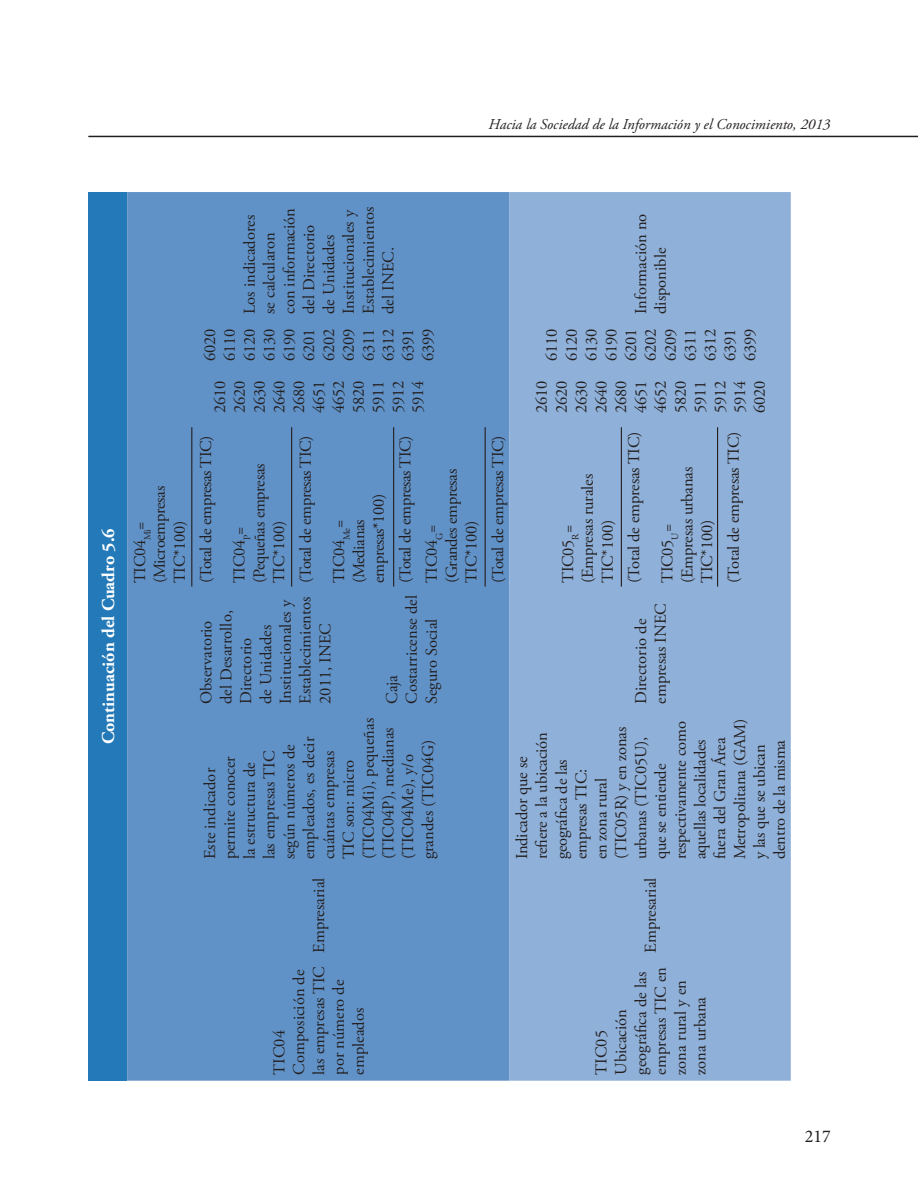
<style>
.page{position:relative;width:918px;height:1188px;background:#fff}
.page>*{position:absolute;margin:0;border:0;box-sizing:border-box;transform-origin:0 0}
.t1{font:700 18px "Adobe Garamond Pro";letter-spacing:-.005em;color:#fff}
.t2{font:18px "Minion Pro";color:#231f20}
.t3{font:16.5px/19.8px "Adobe Garamond Pro";color:#231f20}
.t4{font:16.5px/19.8px "Adobe Garamond Pro";letter-spacing:-.02em;color:#231f20}
.t5{font:italic 15px "Adobe Garamond Pro";color:#231f20}
</style>
<div class="page">
<hr style="left:89px;top:136px;width:828px;height:1px;background:#231f20">
<div style="left:88px;top:192px;width:39px;height:888px;background:#247ab8"></div>
<div style="left:127px;top:192px;width:382px;height:888px;background:#6192c7"></div>
<div style="left:509px;top:192px;width:281px;height:888px;background:#8fb0d8"></div>
<hr style="left:191px;top:427px;width:1px;height:159px;background:#231f20">
<hr style="left:291px;top:427px;width:1px;height:159px;background:#231f20">
<hr style="left:393px;top:427px;width:1px;height:159px;background:#231f20">
<hr style="left:484px;top:427px;width:1px;height:159px;background:#231f20">
<hr style="left:620px;top:427px;width:1px;height:159px;background:#231f20">
<hr style="left:716px;top:427px;width:1px;height:159px;background:#231f20">
<p class="t5" style="left:488px;top:115px;width:343px">Hacia la Sociedad de la Información y el Conocimiento, 2013</p>
<p class="t1" style="left:98px;top:744px;width:217px;rotate:-90deg">Continuación del Cuadro 5.6</p>
<p class="t4" style="left:130px;top:583px;width:99px;rotate:-90deg">TIC04<sub>Mi</sub>= (Microempresas<br>TIC*100)</p>
<p class="t3" style="left:240px;top:314px;width:109px;rotate:-90deg">Los indicadores se calcularon con información del Directorio de Unidades<br>Institucionales y<br>Establecimientos del INEC.</p>
<p class="t3" style="left:200px;top:361px;width:34px;text-align:justify;rotate:-90deg">6020<br>6110<br>6120<br>6130<br>6190<br>6201<br>6202<br>6209<br>6311<br>6312<br>6391<br>6399</p>
<p class="t3" style="left:210px;top:413px;width:34px;text-align:justify;rotate:-90deg">2610<br>2620<br>2630<br>2640<br>2680<br>4651<br>4652<br>5820<br>5911<br>5912<br>5914</p>
<p class="t4" style="left:190px;top:583px;width:149px;line-height:33.3px;rotate:-90deg">(Total de empresas TIC)<br>TIC04<sub>P</sub>=</p>
<p class="t4" style="left:250px;top:583px;width:121px;rotate:-90deg">(Pequeñas empresas<br>TIC*100)</p>
<p class="t4" style="left:289px;top:583px;width:149px;line-height:33.3px;rotate:-90deg">(Total de empresas TIC)<br>TIC04<sub>Me</sub>=</p>
<p class="t4" style="left:349px;top:583px;width:91px;rotate:-90deg">(Medianas empresas*100)</p>
<p class="t4" style="left:392px;top:583px;width:149px;line-height:26.5px;rotate:-90deg">(Total de empresas TIC)<br>TIC04<sub>G</sub>=</p>
<p class="t4" style="left:442px;top:583px;width:116px;rotate:-90deg">(Grandes empresas<br>TIC*100)</p>
<p class="t3" style="left:197px;top:704px;width:109px;rotate:-90deg">Observatorio<br>del Desarrollo,<br>Directorio<br>de Unidades<br>Institucionales y<br>Establecimientos<br>2011, INEC</p>
<p class="t3" style="left:382px;top:704px;width:110px;rotate:-90deg">Caja<br>Costarricense del<br>Seguro Social</p>
<p class="t3" style="left:200px;top:859px;width:143px;rotate:-90deg">Este indicador permite conocer<br>la estructura de<br>las empresas TIC según números de empleados, es decir cuántas empresas<br>TIC son: micro (TIC04Mi), pequeñas (TIC04P), medianas (TIC04Me), y/o grandes (TIC04G)</p>
<p class="t3" style="left:309px;top:952px;width:77px;rotate:-90deg">Empresarial</p>
<p class="t3" style="left:270px;top:1074px;width:110px;rotate:-90deg">TIC04<br>Composición de las empresas TIC por número de empleados</p>
<p class="t3" style="left:631px;top:314px;width:102px;rotate:-90deg">Información no disponible</p>
<p class="t3" style="left:542px;top:361px;width:34px;text-align:justify;rotate:-90deg">6110<br>6120<br>6130<br>6190<br>6201<br>6202<br>6209<br>6311<br>6312<br>6391<br>6399</p>
<p class="t4" style="left:488px;top:583px;width:149px;rotate:-90deg">(Total de empresas TIC)</p>
<p class="t3" style="left:532px;top:413px;width:34px;text-align:justify;rotate:-90deg">2610<br>2620<br>2630<br>2640<br>2680<br>4651<br>4652<br>5820<br>5911<br>5912<br>5914<br>6020</p>
<p class="t3" style="left:558px;top:583px;width:110px;rotate:-90deg">TIC05<sub>R</sub>= (Empresas rurales<br>TIC*100)</p>
<p class="t3" style="left:617px;top:583px;width:153px;line-height:33.3px;rotate:-90deg">(Total de empresas TIC)<br>TIC05<sub>U</sub>=</p>
<p class="t3" style="left:677px;top:583px;width:118px;rotate:-90deg">(Empresas urbanas<br>TIC*100)</p>
<p class="t3" style="left:631px;top:704px;width:102px;rotate:-90deg">Directorio de empresas INEC</p>
<p class="t3" style="left:724px;top:583px;width:153px;rotate:-90deg">(Total de empresas TIC)</p>
<p class="t3" style="left:512px;top:859px;width:142px;rotate:-90deg">Indicador que se refiere a la ubicación geográfica de las empresas TIC:<br>en zona rural (TIC05R) y en zonas urbanas (TIC05U), que se entiende respectivamente como aquellas localidades fuera del Gran Área<br>Metropolitana (GAM) y las que se ubican dentro de la misma</p>
<p class="t3" style="left:641px;top:952px;width:77px;rotate:-90deg">Empresarial</p>
<p class="t3" style="left:591px;top:1074px;width:109px;rotate:-90deg">TIC05<br>Ubicación geográfica de las empresas TIC en zona rural y en zona urbana</p>
<p class="t2" style="left:804px;top:1123px;width:27px">217</p>
</div>
